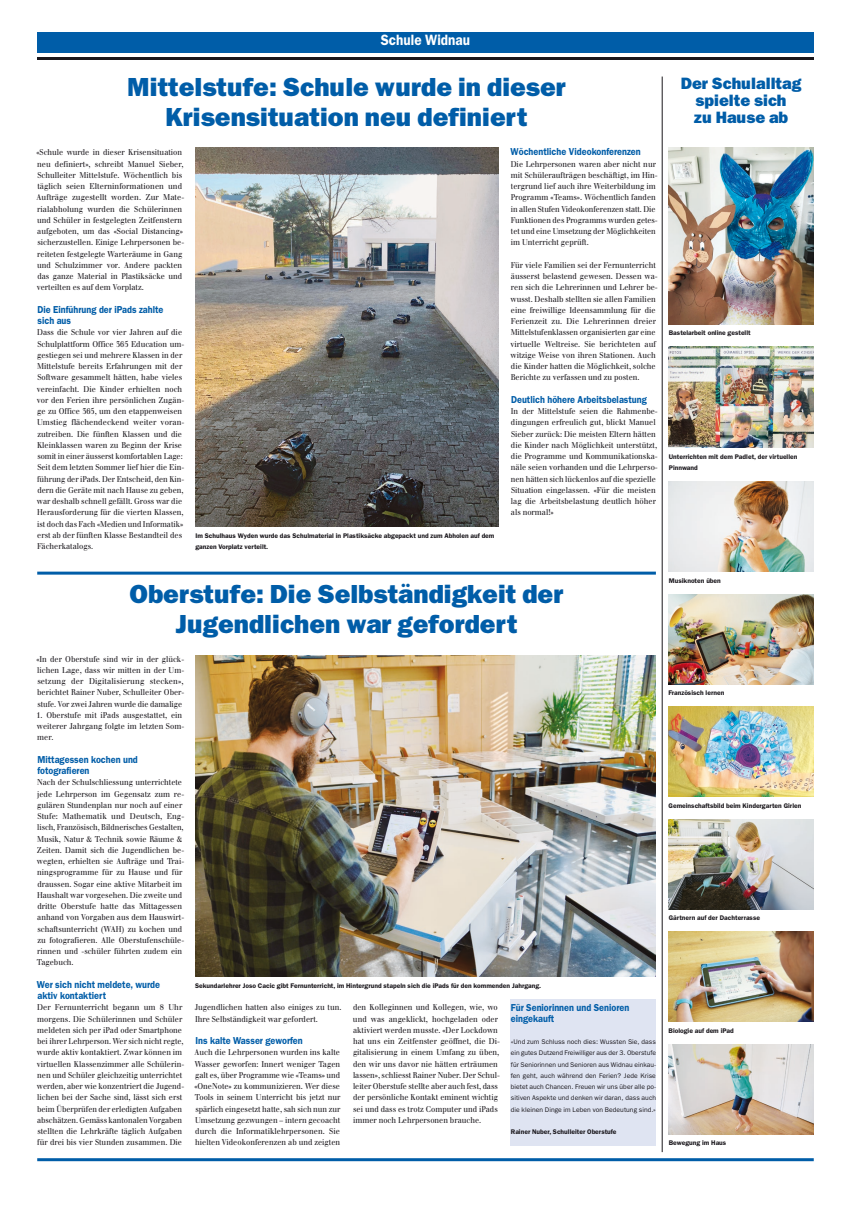
<style>
.page{position:relative;width:851px;height:1212px;background:#fff}
.page>*{position:absolute;margin:0;border:0;box-sizing:border-box;transform-origin:0 0}
.t1{font:800 26.25px/30px "Franklin Gothic";color:#005da8;text-align:center}
.t2{font:800 16.5px/17.2px "Franklin Gothic";color:#005da8;text-align:center}
.t3{font:600 15px "Franklin Gothic";color:#fff;scale:.9 1}
.t4{font:600 10.12px/11.2px "Franklin Gothic";color:#005da8;scale:.9 1}
.t5{font:8.25px/11.2px "Walbaum";color:#1a171c;scale:.9 1}
.t6{font:8.25px/11.2px "Walbaum";color:#1a171c;scale:.91 1}
.t7{font:600 6.75px/11.2px "Franklin Gothic";color:#1a171c}
.t8{font:6.75px/11.2px "Franklin Gothic";letter-spacing:.01em;color:#1a171c;text-align:justify}
</style>
<div class="page">
<div style="left:37px;top:32px;width:776px;height:20px;background:#005da8"></div>
<hr style="left:37px;top:57px;width:776px;height:3px;background:#1a171c">
<hr style="left:37px;top:1158px;width:776px;height:3px;background:#005da8">
<hr style="left:662px;top:77px;width:1px;height:1075px;background:#1a171c">
<img style="left:195px;top:148px;width:303px;height:379px">
<hr style="left:37px;top:572px;width:618px;height:3px;background:#005da8">
<img style="left:195px;top:656px;width:460px;height:321px">
<div style="left:511px;top:999px;width:145px;height:146px;background:#dfe4f2"></div>
<img style="left:668px;top:148px;width:145px;height:176px">
<img style="left:668px;top:594px;width:145px;height:90px">
<img style="left:668px;top:932px;width:145px;height:90px">
<img style="left:668px;top:819px;width:145px;height:90px">
<img style="left:668px;top:1044px;width:145px;height:90px">
<img style="left:668px;top:707px;width:145px;height:90px">
<img style="left:668px;top:482px;width:145px;height:90px">
<img style="left:668px;top:347px;width:145px;height:101px">
<h3 class="t3" style="left:381px;top:31px;width:101px">Schule Widnau</h3>
<h1 class="t1" style="left:127px;top:72px;width:440px">Mittelstufe: Schule wurde in dieser<br>Krisensituation neu definiert</h1>
<p class="t5" style="left:36px;top:147px;width:166px">«Schule wurde in dieser Krisensituation neu definiert», schreibt Manuel Sieber, Schulleiter Mittelstufe. Wöchentlich bis täglich seien Elterninformationen und Aufträge zugestellt worden. Zur Mate&shy;rialabholung wurden die Schülerinnen und Schüler in festgelegten Zeitfenstern aufgeboten, um das «Social Distancing» sicherzustellen. Einige Lehrpersonen be&shy;reiteten festgelegte Warteräume in Gang und Schulzimmer vor. Andere packten das ganze Material in Plastiksäcke und verteilten es auf dem Vorplatz.</p>
<p class="t4" style="left:37px;top:304px;width:142px">Die Einführung der iPads zahlte sich aus</p>
<p class="t5" style="left:37px;top:327px;width:165px">Dass die Schule vor vier Jahren auf die Schulplattform Office 365 Education um&shy;gestiegen sei und mehrere Klassen in der Mittelstufe bereits Erfahrungen mit der Software gesammelt hätten, habe vieles vereinfacht. Die Kinder erhielten noch vor den Ferien ihre persönlichen Zugän&shy;ge zu Office 365, um den etappenweisen Umstieg flächendeckend weiter voran&shy;zutreiben. Die fünften Klassen und die Kleinklassen waren zu Beginn der Krise somit in einer äusserst komfortablen Lage:<br>Seit dem letzten Sommer lief hier die Ein&shy;führung der iPads. Der Entscheid, den Kin&shy;dern die Geräte mit nach Hause zu geben, war deshalb schnell gefällt. Gross war die Herausforderung für die vierten Klassen, ist doch das Fach «Medien und Informatik» erst ab der fünften Klasse Bestandteil des Fächerkatalogs.</p>
<p class="t7" style="left:195px;top:530px;width:300px">Im Schulhaus Wyden wurde das Schulmaterial in Plastiksäcke abgepackt und zum Abholen auf dem ganzen Vorplatz verteilt.</p>
<p class="t4" style="left:510px;top:146px;width:146px">Wöchentliche Videokonferenzen</p>
<p class="t5" style="left:510px;top:158px;width:165px">Die Lehrpersonen waren aber nicht nur mit Schüleraufträgen beschäftigt, im Hin&shy;tergrund lief auch ihre Weiterbildung im Programm «Teams». Wöchentlich fanden in allen Stufen Videokonferenzen statt. Die Funktionen des Programms wurden getes&shy;tet und eine Umsetzung der Möglichkeiten im Unterricht geprüft.</p>
<p class="t5" style="left:510px;top:259px;width:165px">Für viele Familien sei der Fernunterricht äusserst belastend gewesen. Dessen wa&shy;ren sich die Lehrerinnen und Lehrer be&shy;wusst. Deshalb stellten sie allen Familien eine freiwillige Ideensammlung für die Ferienzeit zu. Die Lehrerinnen dreier Mittelstufenklassen organisierten gar eine virtuelle Weltreise. Sie berichteten auf witzige Weise von ihren Stationen. Auch die Kinder hatten die Möglichkeit, solche Berichte zu verfassen und zu posten.</p>
<p class="t4" style="left:511px;top:394px;width:152px">Deutlich höhere Arbeitsbelastung</p>
<p class="t5" style="left:510px;top:406px;width:165px">In der Mittelstufe seien die Rahmenbe&shy;dingungen erfreulich gut, blickt Manuel Sieber zurück: Die meisten Eltern hätten die Kinder nach Möglichkeit unterstützt, die Programme und Kommunikationska&shy;näle seien vorhanden und die Lehrperso&shy;nen hätten sich lückenlos auf die spezielle Situation eingelassen. «Für die meisten lag die Arbeitsbelastung deutlich höher als normal!»</p>
<h1 class="t1" style="left:130px;top:579px;width:435px">Oberstufe: Die Selbständigkeit der<br>Jugendlichen war gefordert</h1>
<p class="t5" style="left:36px;top:653px;width:166px;text-align:justify">«In der Oberstufe sind wir in der glück&shy;lichen Lage, dass wir mitten in der Um&shy;setzung der Digitalisierung stecken», berichtet Rainer Nuber, Schulleiter Ober&shy;stufe. Vor zwei Jahren wurde die damalige</p>
<p class="t5" style="left:36px;top:709px;width:166px">1. Oberstufe mit iPads ausgestattet, ein weiterer Jahrgang folgte im letzten Som&shy;mer.</p>
<p class="t4" style="left:37px;top:754px;width:113px">Mittagessen kochen und fotografieren</p>
<p class="t5" style="left:37px;top:777px;width:165px">Nach der Schulschliessung unterrichtete jede Lehrperson im Gegensatz zum re&shy;gulären Stundenplan nur noch auf einer Stufe: Mathematik und Deutsch, Eng&shy;lisch, Französisch, Bildnerisches Gestalten, Musik, Natur &amp; Technik sowie Räume &amp; Zeiten. Damit sich die Jugendlichen be&shy;wegten, erhielten sie Aufträge und Trai&shy;ningsprogramme für zu Hause und für draussen. Sogar eine aktive Mitarbeit im Haushalt war vorgesehen. Die zweite und dritte Oberstufe hatte das Mittagessen anhand von Vorgaben aus dem Hauswirt&shy;schaftsunterricht (WAH) zu kochen und zu fotografieren. Alle Oberstufenschüle&shy;rinnen und -schüler führten zudem ein Tagebuch.</p>
<p class="t4" style="left:37px;top:979px;width:138px">Wer sich nicht meldete, wurde aktiv kontaktiert</p>
<p class="t6" style="left:37px;top:1002px;width:163px">Der Fernunterricht begann um 8 Uhr morgens. Die Schülerinnen und Schüler meldeten sich per iPad oder Smartphone bei ihrer Lehrperson. Wer sich nicht regte, wurde aktiv kontaktiert. Zwar können im virtuellen Klassenzimmer alle Schülerin&shy;nen und Schüler gleichzeitig unterrichtet werden, aber wie konzentriert die Jugend&shy;lichen bei der Sache sind, lässt sich erst beim Überprüfen der erledigten Aufgaben abschätzen. Gemäss kantonalen Vorgaben stellten die Lehrkräfte täglich Aufgaben für drei bis vier Stunden zusammen. Die</p>
<p class="t7" style="left:195px;top:980px;width:347px">Sekundarlehrer Joso Cacic gibt Fernunterricht, im Hintergrund stapeln sich die iPads für den kommenden Jahrgang.</p>
<p class="t5" style="left:195px;top:1002px;width:164px">Jugendlichen hatten also einiges zu tun.<br>Ihre Selbständigkeit war gefordert.</p>
<p class="t4" style="left:195px;top:1035px;width:121px">Ins kalte Wasser geworfen</p>
<p class="t5" style="left:194px;top:1047px;width:164px;text-align:justify">Auch die Lehrpersonen wurden ins kalte Wasser geworfen: Innert weniger Tagen galt es, über Programme wie «Teams» und «OneNote» zu kommunizieren. Wer diese Tools in seinem Unterricht bis jetzt nur spärlich eingesetzt hatte, sah sich nun zur Umsetzung gezwungen – intern gecoacht durch die Informatiklehrpersonen. Sie hielten Videokonferenzen ab und zeigten</p>
<p class="t4" style="left:511px;top:1002px;width:133px">Für Seniorinnen und Senioren eingekauft</p>
<p class="t8" style="left:511px;top:1036px;width:147px">«Und zum Schluss noch dies: Wussten Sie, dass ein gutes Dutzend Freiwilliger aus der 3. Oberstufe für Seniorinnen und Senioren aus Widnau einkau&shy;fen geht, auch während den Ferien? Jede Krise bietet auch Chancen. Freuen wir uns über alle po&shy;sitiven Aspekte und denken wir daran, dass auch die kleinen Dinge im Leben von Bedeutung sind.»</p>
<p class="t7" style="left:511px;top:1126px;width:107px">Rainer Nuber, Schulleiter Oberstufe</p>
<p class="t5" style="left:353px;top:1002px;width:165px">den Kolleginnen und Kollegen, wie, wo und was angeklickt, hochgeladen oder aktiviert werden musste. «Der Lockdown hat uns ein Zeitfenster geöffnet, die Di&shy;gitalisierung in einem Umfang zu üben, den wir uns davor nie hätten erträumen lassen», schliesst Rainer Nuber. Der Schul&shy;leiter Oberstufe stellte aber auch fest, dass der persönliche Kontakt eminent wichtig sei und dass es trotz Computer und iPads immer noch Lehrpersonen brauche.</p>
<h2 class="t2" style="left:680px;top:75px;width:122px">Der Schulalltag spielte sich<br>zu Hause ab</h2>
<p class="t7" style="left:668px;top:327px;width:83px">Bastelarbeit online gestellt</p>
<p class="t7" style="left:668px;top:451px;width:130px">Unterrichten mit dem Padlet, der virtuellen<br>Pinnwand</p>
<p class="t7" style="left:668px;top:575px;width:54px">Musiknoten üben</p>
<p class="t7" style="left:668px;top:687px;width:57px">Französisch lernen</p>
<p class="t7" style="left:668px;top:800px;width:134px">Gemeinschaftsbild beim Kindergarten Girlen</p>
<p class="t7" style="left:668px;top:912px;width:93px">Gärtnern auf der Dachterrasse</p>
<p class="t7" style="left:668px;top:1025px;width:67px">Biologie auf dem iPad</p>
<p class="t7" style="left:668px;top:1137px;width:59px">Bewegung im Haus</p>
</div>
